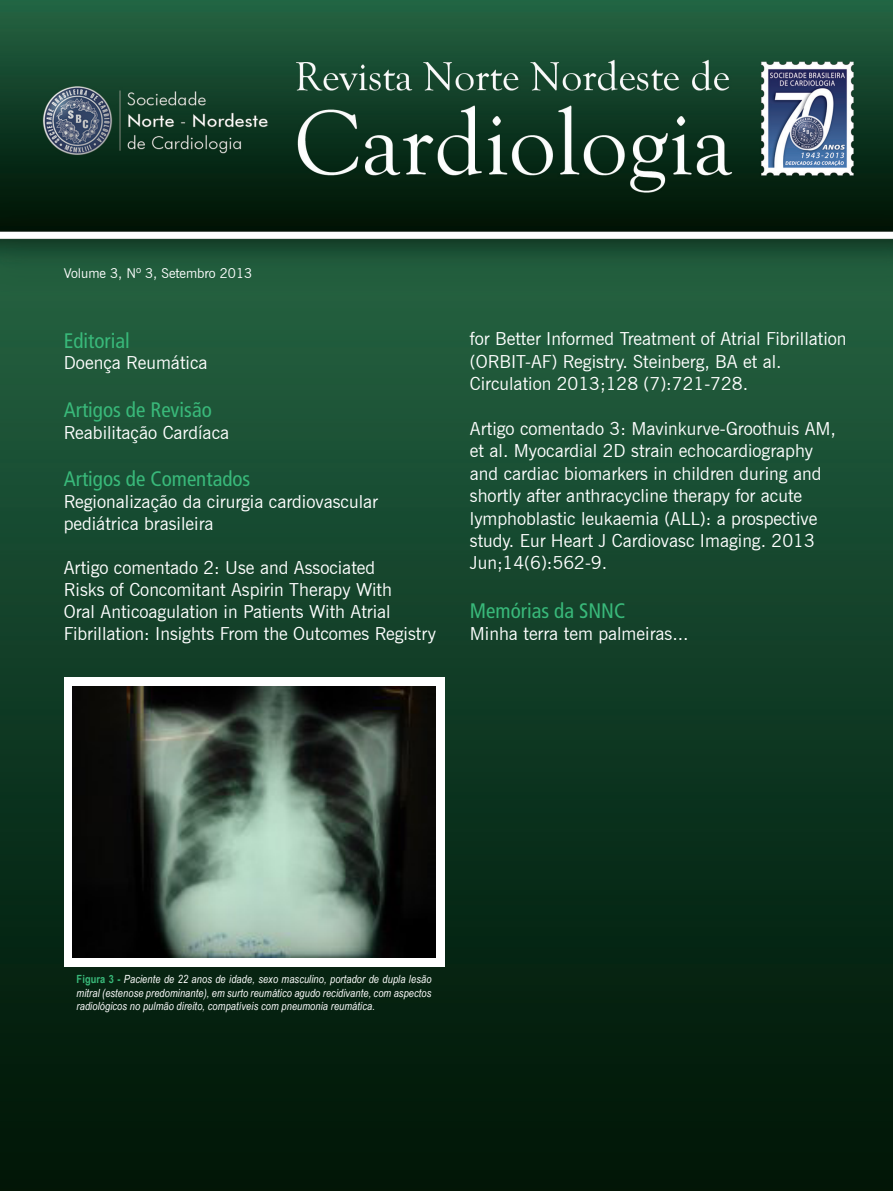
<style>
.page{position:relative;width:893px;height:1191px;background:#fff}
.page>*{position:absolute;margin:0;border:0;box-sizing:border-box;transform-origin:0 0}
._1-_Classificação_Ar{font:condensed 21px "Frutiger";color:#39b97a}
._2_-_Artigo__sumário{font:18px/22.4px "News Gothic BT";color:#fff}
._3_-_Volume{font:13.5px "News Gothic BT";color:#fff}
._05_-_LEGENDA_TABELA{font:italic 11.25px/13.5px "Arial Narrow";letter-spacing:.01em;color:#fff;text-align:justify}
.s1{font-weight:700;font-style:normal;color:#39b97a}
</style>
<div class="page">
<img style="left:0;top:0;width:893px;height:1191px">
<div style="left:64px;top:677px;width:380px;height:290px;background:#fff"></div>
<img style="left:72px;top:686px;width:364px;height:272px">
<p class="_3_-_Volume" style="left:64px;top:264px;width:190px">Volume 3, Nº 3, Setembro 2013</p>
<p class="_1-_Classificação_Ar" style="left:64px;top:328px;width:68px">Editorial</p>
<p class="_2_-_Artigo__sumário" style="left:64px;top:352px;width:145px">Doença Reumática</p>
<p class="_1-_Classificação_Ar" style="left:64px;top:397px;width:150px">Artigos de Revisão</p>
<p class="_2_-_Artigo__sumário" style="left:64px;top:421px;width:167px">Reabilitação Cardíaca</p>
<p class="_1-_Classificação_Ar" style="left:64px;top:467px;width:188px">Artigos de Comentados</p>
<p class="_2_-_Artigo__sumário" style="left:64px;top:491px;width:316px;line-height:21.9px">Regionalização da cirurgia cardiovascular pediátrica brasileira</p>
<p class="_2_-_Artigo__sumário" style="left:64px;top:557px;width:374px;line-height:21.9px">Artigo comentado 2: Use and Associated<br>Risks of Concomitant Aspirin Therapy With<br>Oral Anticoagulation in Patients With Atrial Fibrillation: Insights From the Outcomes Registry</p>
<p class="_2_-_Artigo__sumário" style="left:470px;top:328px;width:378px">for Better Informed Treatment of Atrial Fibrillation (ORBIT-AF) Registry. Steinberg, BA et al.<br>Circulation 2013;128 (7):721-728.</p>
<p class="_2_-_Artigo__sumário" style="left:470px;top:417px;width:368px">Artigo comentado 3: Mavinkurve-Groothuis AM, et al. Myocardial 2D strain echocardiography and cardiac biomarkers in children during and shortly after anthracycline therapy for acute lymphoblastic leukaemia (ALL): a prospective study. Eur Heart J Cardiovasc Imaging. 2013<br>Jun;14(6):562-9.</p>
<p class="_1-_Classificação_Ar" style="left:470px;top:598px;width:157px">Memórias da SNNC</p>
<p class="_2_-_Artigo__sumário" style="left:470px;top:622px;width:220px">Minha terra tem palmeiras...</p>
<p class="_05_-_LEGENDA_TABELA" style="left:77px;top:972px;width:356px"><span class="s1">Figura 3 -</span> Paciente de 22 anos de idade, sexo masculino, portador de dupla lesão mitral (estenose predominante), em surto reumático agudo recidivante, com aspectos radiológicos no pulmão direito, compatíveis com pneumonia reumática.</p>
</div>
